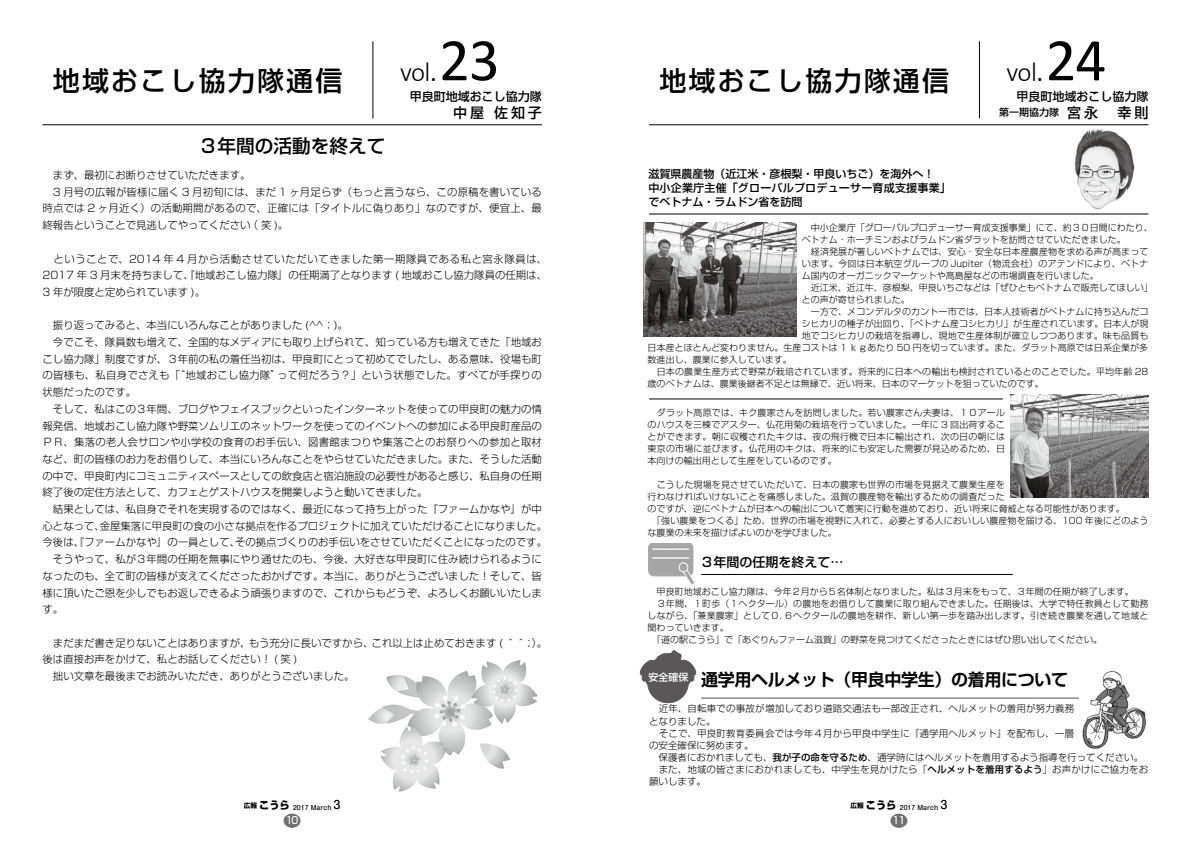
<style>
.page{position:relative;width:1191px;height:842px;background:#fff}
.page>*{position:absolute;margin:0;border:0;box-sizing:border-box;transform-origin:0 0}
.t1{font:61px "Calibri";color:#000}
.t2{font:500 27px "Shin Go Pro";letter-spacing:.08em;color:#000}
.t3{font:300 27px "Calibri";letter-spacing:-.025em;color:#000}
.t4{font:500 18.7px "Shin Go Pro";color:#000}
.t5{font:700 17px "Shin Go Pro De";letter-spacing:-.02em;color:#000}
.t6{font:500 14px "Shin Go Pro";color:#000}
.t7{font:500 13px "Shin Go Pro";color:#000}
.t8{font:500 12px "Shin Go Pro";color:#000}
.t9{font:500 11px/14px "Shin Go Pro";color:#000}
.t10{font:300 10.4px/16.7px "Shin Go Pro";color:#000}
.t11{font:500 10px "Shin Go Pro";color:#000}
.t12{font:500 10px "Shin Go Pro";color:#fff;scale:.9 1}
.t13{font:500 10px "Shin Go Pro";color:#fff}
.t14{font:300 9.5px/12.2px "Shin Go Pro";letter-spacing:.01em;color:#000}
.t15{font:300 9px/12px "Shin Go Pro";letter-spacing:.005em;color:#000}
.t16{font:500 6.2px "Shin M Go";color:#000}
.s1{font-weight:400}
.s2{font-size:14px}
.s3{font-weight:500}
.s4{font-family:"Shin Go Pro";font-weight:800;font-size:10.2px}
.s5{font-size:11.2px}
</style>
<div class="page">
<div style="left:283px;top:814px;width:17px;height:14px;background:#727171;border-radius:50%"></div>
<div style="left:890px;top:814px;width:17px;height:14px;background:#727171;border-radius:50%"></div>
<img style="left:1068px;top:125px;width:69px;height:90px">
<hr style="left:43px;top:124px;width:499px;height:1px;background:#000">
<hr style="left:649px;top:124px;width:499px;height:1px;background:#000">
<hr style="left:372px;top:41px;width:1px;height:77px;background:#000">
<hr style="left:979px;top:41px;width:1px;height:77px;background:#000">
<img style="left:368px;top:660px;width:169px;height:131px">
<hr style="left:701px;top:697px;width:447px;height:2px;background:#727171">
<img style="left:1010px;top:395px;width:138px;height:103px">
<img style="left:644px;top:223px;width:152px;height:114px">
<hr style="left:649px;top:213px;width:499px;height:1px;background:#000">
<hr style="left:649px;top:398px;width:353px;height:1px;background:#000">
<hr style="left:701px;top:574px;width:311px;height:1px;background:#000">
<img style="left:648px;top:543px;width:47px;height:42px">
<svg style="left:639px;top:650px;width:57px;height:53px"></svg>
<img style="left:1079px;top:670px;width:69px;height:79px">
<h2 class="t2" style="left:53px;top:58px;width:291px">地域おこし協力隊通信</h2>
<h1 class="t1" style="left:439px;top:21px;width:62px">23</h1>
<h2 class="t3" style="left:400px;top:55px;width:38px">vol<span class="s1">.</span></h2>
<h3 class="t8" style="left:410px;top:87px;width:134px">甲良町地域おこし協力隊</h3>
<h3 class="t6" style="left:453px;top:101px;width:90px">中屋 佐知子</h3>
<h3 class="t4" style="left:199px;top:130px;width:188px">３年間の活動を終えて</h3>
<p class="t10" style="left:43px;top:165px;width:501px">　まず、最初にお断りさせていただきます。<br>　3 月号の広報が皆様に届く 3 月初旬には、まだ 1 ヶ月足らず（もっと言うなら、この原稿を書いている時点では 2 ヶ月近く）の活動期間があるので、正確には「タイトルに偽りあり」なのですが、便宜上、最終報告ということで見逃してやってください ( 笑 )。</p>
<p class="t10" style="left:43px;top:249px;width:506px;text-align:justify">　ということで、2014 年 4 月から活動させていただいてきました第一期隊員である私と宮永隊員は、2017 年 3 月末を持ちまして、『地域おこし協力隊』の任期満了となります ( 地域おこし協力隊員の任期は、3 年が限度と定められています )。</p>
<p class="t10" style="left:43px;top:316px;width:522px">　振り返ってみると、本当にいろんなことがありました (^^；)。<br>　今でこそ、隊員数も増えて、全国的なメディアにも取り上げられて、知っている方も増えてきた「地域お<br>こし協力隊」制度ですが、３年前の私の着任当初は、甲良町にとって初めてでしたし、ある意味、役場も町<br>の皆様も、私自身でさえも「“地域おこし協力隊”って何だろう？」という状態でした。すべてが手探りの<br>状態だったのです。<br>　そして、私はこの３年間、ブログやフェイスブックといったインターネットを使っての甲良町の魅力の情<br>報発信、地域おこし協力隊や野菜ソムリエのネットワークを使ってのイベントへの参加による甲良町産品の<br>ＰＲ、集落の老人会サロンや小学校の食育のお手伝い、図書館まつりや集落ごとのお祭りへの参加と取材　　など、町の皆様のお力をお借りして、本当にいろんなことをやらせていただきました。また、そうした活動<br>の中で、甲良町内にコミュニティスペースとしての飲食店と宿泊施設の必要性があると感じ、私自身の任期<br>終了後の定住方法として、カフェとゲストハウスを開業しようと動いてきました。<br>　結果としては、私自身でそれを実現するのではなく、最近になって持ち上がった『ファームかなや』が中<br>心となって、金屋集落に甲良町の食の小さな拠点を作るプロジェクトに加えていただけることになりました。<br>今後は、『ファームかなや』の一員として、その拠点づくりのお手伝いをさせていただくことになったのです。<br>　そうやって、私が３年間の任期を無事にやり通せたのも、今後、大好きな甲良町に住み続けられるように<br>なったのも、全て町の皆様が支えてくださったおかげです。本当に、ありがとうございました！そして、皆<br>様に頂いたご恩を少しでもお返しできるよう頑張りますので、これからもどうぞ、よろしくお願いいたしま<br>す。</p>
<p class="t10" style="left:43px;top:633px;width:506px">　まだまだ書き足りないことはありますが、もう充分に長いですから、これ以上は止めておきます ( ＾＾；）。後は直接お声をかけて、私とお話してください！ ( 笑 )<br>　拙い文章を最後までお読みいただき、ありがとうございました。</p>
<h2 class="t2" style="left:659px;top:58px;width:291px">地域おこし協力隊通信</h2>
<p class="t9" style="left:648px;top:166px;width:304px">滋賀県農産物（近江米・彦根梨・甲良いちご）を海外へ！<br>中小企業庁主催「グローバルプロデューサー育成支援事業」でベトナム・ラムドン省を訪問</p>
<h1 class="t1" style="left:1045px;top:21px;width:62px">24</h1>
<h2 class="t3" style="left:1006px;top:55px;width:38px">vol<span class="s1">.</span></h2>
<h3 class="t8" style="left:1016px;top:87px;width:133px">甲良町地域おこし協力隊</h3>
<p class="t11" style="left:999px;top:104px;width:151px">第一期協力隊 <span class="s2">宮永　幸則</span></p>
<p class="t15" style="left:801px;top:220px;width:352px">　中小企業庁「グローバルプロデューサー育成支援事業」にて、約３０日間にわたり、</p>
<p class="t15" style="left:801px;top:232px;width:325px">ベトナム・ホーチミンおよびラムドン省ダラットを訪問させていただきました。</p>
<p class="t15" style="left:801px;top:244px;width:348px">　経済発展が著しいベトナムでは、安心・安全な日本産農産物を求める声が高まって</p>
<p class="t15" style="left:801px;top:256px;width:348px">います。今回は日本航空グループの Jupiter（物流会社）のアテンドにより、ベトナ</p>
<p class="t15" style="left:801px;top:268px;width:298px">ム国内のオーガニックマーケットや高島屋などの市場調査を行いました。</p>
<p class="t15" style="left:801px;top:280px;width:352px">　近江米、近江牛、彦根梨、甲良いちごなどは「ぜひともベトナムで販売してほしい」</p>
<p class="t15" style="left:801px;top:292px;width:109px">との声が寄せられました。</p>
<p class="t15" style="left:801px;top:304px;width:348px">　一方で、メコンデルタのカントー市では、日本人技術者がベトナムに持ち込んだコ</p>
<p class="t15" style="left:801px;top:316px;width:348px">シヒカリの種子が出回り、「ベトナム産コシヒカリ」が生産されています。日本人が現</p>
<p class="t15" style="left:801px;top:328px;width:348px">地でコシヒカリの栽培を指導し、現地で生産体制が確立しつつあります。味も品質も</p>
<p class="t15" style="left:647px;top:340px;width:502px">日本産とほとんど変わりません。生産コストは 1 ｋｇあたり 50 円を切っています。また、ダラット高原では日系企業が多</p>
<p class="t15" style="left:647px;top:352px;width:145px">数進出し、農業に参入しています。</p>
<p class="t15" style="left:647px;top:364px;width:502px">　日本の農業生産方式で野菜が栽培されています。将来的に日本への輸出も検討されているとのことでした。平均年齢 28</p>
<p class="t15" style="left:647px;top:376px;width:397px">歳のベトナムは、農業後継者不足とは無縁で、近い将来、日本のマーケットを狙っていたのです。</p>
<p class="t15" style="left:647px;top:405px;width:359px;text-align:justify">　ダラット高原では、キク農家さんを訪問しました。若い農家さん夫妻は、１０アールのハウスを三棟でアスター、仏花用菊の栽培を行っていました。一年に 3 回出荷することができます。朝に収穫されたキクは、夜の飛行機で日本に輸出され、次の日の朝には東京の市場に並びます。仏花用のキクは、将来的にも安定した需要が見込めるため、日本向けの輸出用として生産をしているのです。</p>
<p class="t15" style="left:647px;top:477px;width:502px">　こうした現場を見させていただいて、日本の農家も世界の市場を見据えて農業生産を<br>行わなければいけないことを痛感しました。滋賀の農産物を輸出するための調査だった<br>のですが、逆にベトナムが日本への輸出について着実に行動を進めており、近い将来に脅威となる可能性があります。<br>　「強い農業をつくる」ため、世界の市場を視野に入れて、必要とする人においしい農産物を届ける、100 年後にどのような農業の未来を描けばよいのかを学びました。</p>
<h3 class="t7" style="left:700px;top:551px;width:144px">３年間の任期を終えて…</h3>
<p class="t15" style="left:647px;top:584px;width:502px">　甲良町地域おこし協力隊は、今年２月から５名体制となりました。私は３月末をもって、３年間の任期が終了します。<br>　３年間、１町歩（１ヘクタール）の農地をお借りして農業に取り組んできました。任期後は、大学で特任教員として勤務しながら、「兼業農家」として０．６ヘクタールの農地を耕作、新しい第一歩を踏み出します。引き続き農業を通して地域と関わっていきます。<br>　「道の駅こうら」で「あぐりんファーム滋賀」の野菜を見つけてくださったときにはぜひ思い出してください。</p>
<h3 class="t5" style="left:701px;top:665px;width:368px">通学用ヘルメット（甲良中学生）の着用について</h3>
<p class="t14" style="left:649px;top:701px;width:501px">　近年、自転車での事故が増加しており道路交通法も一部改正され、ヘルメットの着用が努力義務<br>となりました。<br>　そこで、甲良町教育委員会では今年４月から甲良中学生に『通学用ヘルメット』を配布し、一層<br>の安全確保に努めます。<br>　保護者におかれましても、<span class="s3">我が子の命を守るため</span>、通学時にはヘルメットを着用するよう指導を行ってください。　また、地域の皆さまにおかれましても、中学生を見かけたら「<span class="s3">ヘルメットを着用するよう</span>」お声かけにご協力をお願いします。</p>
<p class="t13" style="left:648px;top:669px;width:41px">安全確保</p>
<p class="t16" style="left:244px;top:803px;width:98px"><sup>広報</sup> <span class="s4">こうら</span> 2017 March <span class="s5">3</span></p>
<p class="t16" style="left:850px;top:803px;width:98px"><sup>広報</sup> <span class="s4">こうら</span> 2017 March <span class="s5">3</span></p>
<p class="t12" style="left:286px;top:812px;width:16px">10</p>
<p class="t12" style="left:892px;top:812px;width:16px">11</p>
</div>
